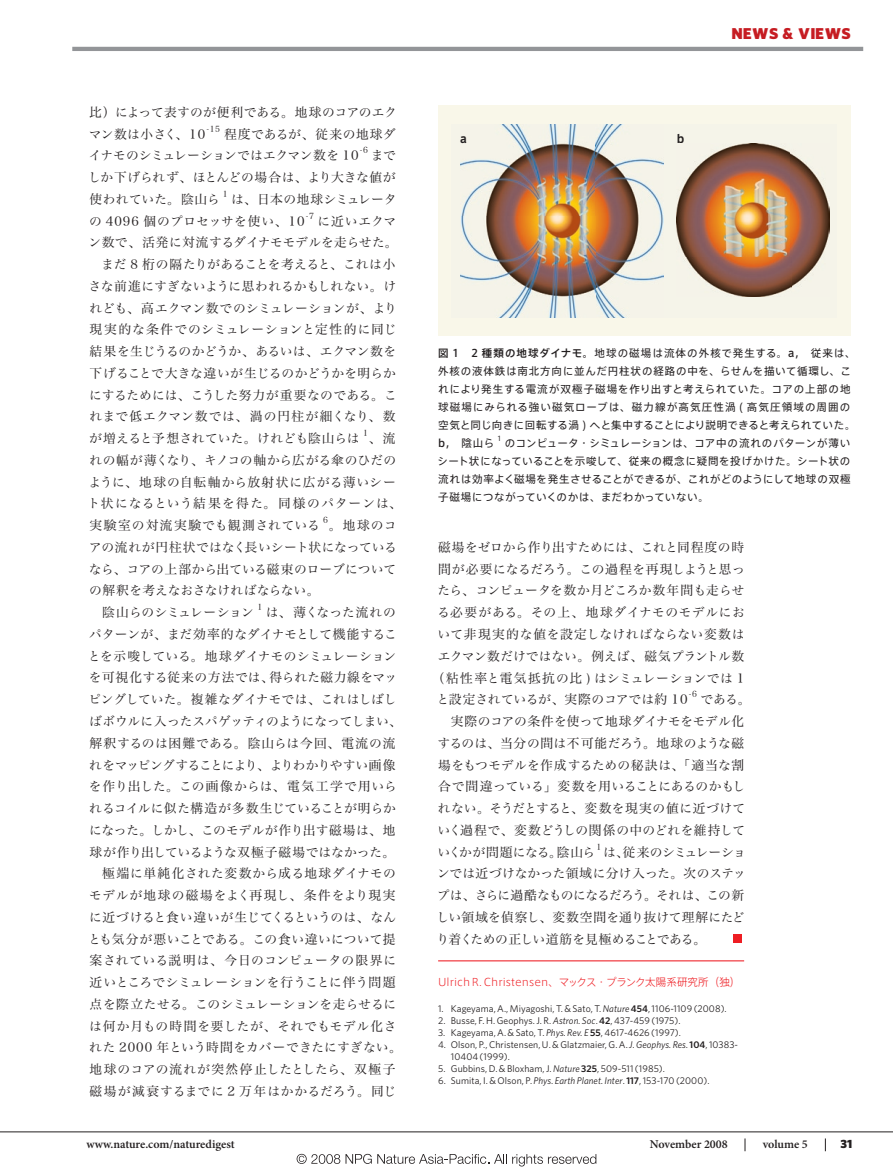
<style>
.page{position:relative;width:893px;height:1174px;background:#fff}
.page>*{position:absolute;margin:0;border:0;box-sizing:border-box;transform-origin:0 0}
.t1{font:900 15.75px "Whitney";letter-spacing:.04em;color:#c61c22}
.t2{font:12.75px/21.8px "Hira Min Pro W3";letter-spacing:.015em;color:#231f20}
.t3{font:12.75px/21.8px "Hira Min Pro W3";letter-spacing:.055em;color:#231f20}
.t4{font:12.75px "Hira Min Pro W3";letter-spacing:-.01em;color:#231f20}
.t5{font:12.75px "Hira Min Pro W3";letter-spacing:-.005em;color:#231f20}
.t6{font:12.75px "Hira Min Pro W3";letter-spacing:.05em;color:#231f20}
.t7{font:12.75px "Hira Min Pro W3";letter-spacing:-.015em;color:#231f20}
.t8{font:12.75px/21.8px "Hira Min Pro W3";letter-spacing:.035em;color:#231f20}
.t9{font:12.75px "Hira Min Pro W3";letter-spacing:-.02em;color:#231f20}
.t10{font:12.75px "Hira Min Pro W3";letter-spacing:.04em;color:#231f20}
.t11{font:12.75px "Hira Min Pro W3";letter-spacing:.07em;color:#231f20}
.t12{font:12.75px "Hira Min Pro W3";letter-spacing:-.05em;color:#231f20}
.t13{font:12.75px "Hira Min Pro W3";letter-spacing:.045em;color:#231f20}
.t14{font:12.75px "Hira Min Pro W3";letter-spacing:.065em;color:#231f20}
.t15{font:12.75px "Hira Min Pro W3";letter-spacing:.06em;color:#231f20}
.t16{font:12.75px "Hira Min Pro W3";letter-spacing:.08em;color:#231f20}
.t17{font:600 12px "Minion Pro";letter-spacing:-.005em;color:#231f20}
.t18{font:900 12px "Whitney";color:#231f20}
.t19{font:700 11.25px "Axis Std";color:#231f20}
.t20{font:10.5px/18px "Axis Std";letter-spacing:.065em;color:#231f20}
.t21{font:300 10.5px "Axis Std";letter-spacing:.01em;color:#ee1d23}
.t22{font:9.75px/12px "Whitney";letter-spacing:.005em;color:#231f20}
.t23{font:8.25px "Hira Min Pro W3";color:#231f20}
.t24{font:6.9px "Axis Std";color:#231f20}
.s1{font-weight:500}
.s2{font-style:italic}
.s3{font-weight:600}
</style>
<div class="page">
<hr style="left:0;top:1131px;width:893px;height:1px;background:#231f20">
<hr style="left:72px;top:47px;width:791px;height:4px;background:#939598">
<hr style="left:438px;top:960px;width:306px;height:1px;background:#ee1d23">
<div style="left:733px;top:934px;width:9px;height:9px;background:#ee1d23"></div>
<div style="left:438px;top:106px;width:412px;height:230px;background:#f9f7e9"></div>
<div style="left:452px;top:125px;width:385px;height:193px;background:#f5f4e9"></div>
<img style="left:460px;top:124px;width:203px;height:194px">
<img style="left:676px;top:143px;width:153px;height:153px">
<svg style="left:825px;top:1138px;width:1px;height:13px"></svg>
<svg style="left:745px;top:1138px;width:1px;height:13px"></svg>
<svg style="left:297px;top:1153px;width:43px;height:10px"></svg>
<svg style="left:346px;top:1153px;width:250px;height:13px"></svg>
<p class="t2" style="left:89px;top:100px;width:309px">比）によって表すのが便利である。地球のコアのエクマン数は小さく、10</p>
<p class="t23" style="left:206px;top:122px;width:15px">-15</p>
<p class="t2" style="left:89px;top:122px;width:308px;text-indent:135px">程度であるが、従来の地球ダイナモのシミュレーションではエクマン数を 10</p>
<p class="t23" style="left:360px;top:143px;width:10px">-6</p>
<p class="t2" style="left:88px;top:143px;width:309px;text-align:justify;text-indent:283px">までしか下げられず、ほとんどの場合は、より大きな値が使われていた。陰山ら</p>
<p class="t23" style="left:223px;top:187px;width:6px">1</p>
<p class="t8" style="left:89px;top:187px;width:309px;text-indent:142px">は、日本の地球シミュレータの 4096 個のプロセッサを使い、10</p>
<p class="t23" style="left:306px;top:209px;width:10px">-7</p>
<p class="t2" style="left:317px;top:209px;width:80px">に近いエクマ</p>
<p class="t2" style="left:89px;top:230px;width:311px">ン数で、活発に対流するダイナモモデルを走らせた。</p>
<p class="t7" style="left:101px;top:253px;width:296px">まだ 8 桁の隔たりがあることを考えると、これは小</p>
<p class="t2" style="left:89px;top:274px;width:309px">さな前進にすぎないように思われるかもしれない。け</p>
<p class="t4" style="left:89px;top:297px;width:309px">れども、高エクマン数でのシミュレーションが、より</p>
<p class="t11" style="left:90px;top:319px;width:309px">現実的な条件でのシミュレーションと定性的に同じ</p>
<p class="t9" style="left:90px;top:340px;width:308px">結果を生じうるのかどうか、あるいは、エクマン数を</p>
<p class="t2" style="left:90px;top:361px;width:308px">下げることで大きな違いが生じるのかどうかを明らか</p>
<p class="t2" style="left:89px;top:383px;width:309px">にするためには、こうした努力が重要なのである。こ</p>
<p class="t14" style="left:89px;top:406px;width:308px">れまで低エクマン数では、渦の円柱が細くなり、数</p>
<p class="t5" style="left:89px;top:427px;width:272px">が増えると予想されていた。けれども陰山らは</p>
<p class="t23" style="left:363px;top:426px;width:6px">1</p>
<p class="t3" style="left:88px;top:426px;width:316px;text-indent:281px">、流れの幅が薄くなり、キノコの軸から広がる傘のひだのように、地球の自転軸から放射状に広がる薄いシート状になるという結果を得た。同様のパターンは、実験室の対流実験でも観測されている</p>
<p class="t23" style="left:323px;top:513px;width:6px">6</p>
<p class="t2" style="left:329px;top:513px;width:69px">。地球のコ</p>
<p class="t2" style="left:89px;top:535px;width:310px">アの流れが円柱状ではなく長いシート状になっている</p>
<p class="t5" style="left:89px;top:558px;width:309px">なら、コアの上部から出ている磁束のローブについて</p>
<p class="t2" style="left:89px;top:578px;width:232px">の解釈を考えなおさなければならない。</p>
<p class="t7" style="left:102px;top:601px;width:153px">陰山らのシミュレーション</p>
<p class="t23" style="left:257px;top:600px;width:6px">1</p>
<p class="t2" style="left:266px;top:600px;width:132px">は、薄くなった流れの</p>
<p class="t2" style="left:89px;top:622px;width:309px">パターンが、まだ効率的なダイナモとして機能するこ</p>
<p class="t2" style="left:88px;top:644px;width:310px">とを示唆している。地球ダイナモのシミュレーション</p>
<p class="t8" style="left:89px;top:665px;width:310px">を可視化する従来の方法では、得られた磁力線をマッ</p>
<p class="t4" style="left:88px;top:688px;width:310px">ピングしていた。複雑なダイナモでは、これはしばし</p>
<p class="t7" style="left:89px;top:710px;width:314px">ばボウルに入ったスパゲッティのようになってしまい、</p>
<p class="t15" style="left:90px;top:732px;width:308px">解釈するのは困難である。陰山らは今回、電流の流</p>
<p class="t12" style="left:89px;top:754px;width:308px">れをマッピングすることにより、よりわかりやすい画像</p>
<p class="t6" style="left:89px;top:775px;width:309px">を作り出した。この画像からは、電気工学で用いら</p>
<p class="t2" style="left:89px;top:796px;width:308px">れるコイルに似た構造が多数生じていることが明らか</p>
<p class="t9" style="left:89px;top:819px;width:308px">になった。しかし、このモデルが作り出す磁場は、地</p>
<p class="t5" style="left:90px;top:841px;width:307px">球が作り出しているような双極子磁場ではなかった。</p>
<p class="t6" style="left:102px;top:862px;width:295px">極端に単純化された変数から成る地球ダイナモの</p>
<p class="t11" style="left:89px;top:884px;width:308px">モデルが地球の磁場をよく再現し、条件をより現実</p>
<p class="t2" style="left:89px;top:905px;width:309px">に近づけると食い違いが生じてくるというのは、なん</p>
<p class="t2" style="left:88px;top:926px;width:309px">とも気分が悪いことである。この食い違いについて提</p>
<p class="t10" style="left:90px;top:949px;width:308px">案されている説明は、今日のコンピュータの限界に</p>
<p class="t2" style="left:90px;top:970px;width:308px">近いところでシミュレーションを行うことに伴う問題</p>
<p class="t2" style="left:90px;top:992px;width:308px">点を際立たせる。このシミュレーションを走らせるに</p>
<p class="t3" style="left:89px;top:1013px;width:309px">は何か月もの時間を要したが、それでもモデル化さ</p>
<p class="t2" style="left:89px;top:1035px;width:314px">れた 2000 年という時間をカバーできたにすぎない。</p>
<p class="t16" style="left:90px;top:1058px;width:307px">地球のコアの流れが突然停止したとしたら、双極子</p>
<p class="t6" style="left:90px;top:1080px;width:309px">磁場が減衰するまでに 2 万年はかかるだろう。同じ</p>
<p class="t19" style="left:460px;top:130px;width:11px">a<sup>a</sup></p>
<p class="t19" style="left:677px;top:130px;width:9px">b</p>
<p class="t1" style="left:731px;top:24px;width:121px">NEWS &amp; VIEWS</p>
<p class="t20" style="left:438px;top:343px;width:419px"><span class="s1">図 1　2 種類の地球ダイナモ。</span>地球の磁場は流体の外核で発生する。<span class="s1">a,</span>　従来は、外核の液体鉄は南北方向に並んだ円柱状の経路の中を、らせんを描いて循環し、これにより発生する電流が双極子磁場を作り出すと考えられていた。コアの上部の地球磁場にみられる強い磁気ローブは、磁力線が高気圧性渦 ( 高気圧領域の周囲の空気と同じ向きに回転する渦 ) へと集中することにより説明できると考えられていた。<span class="s1">b,</span>　陰山ら</p>
<p class="t24" style="left:497px;top:433px;width:6px">1</p>
<p class="t20" style="left:437px;top:433px;width:415px;text-align:justify;text-indent:67px">のコンピュータ・シミュレーションは、コア中の流れのパターンが薄いシート状になっていることを示唆して、従来の概念に疑問を投げかけた。シート状の流れは効率よく磁場を発生させることができるが、これがどのようにして地球の双極子磁場につながっていくのかは、まだわかっていない。</p>
<p class="t4" style="left:438px;top:536px;width:307px">磁場をゼロから作り出すためには、これと同程度の時</p>
<p class="t4" style="left:438px;top:558px;width:308px">間が必要になるだろう。この過程を再現しようと思っ</p>
<p class="t2" style="left:438px;top:578px;width:308px">たら、コンピュータを数か月どころか数年間も走らせ</p>
<p class="t6" style="left:437px;top:601px;width:309px">る必要がある。その上、地球ダイナモのモデルにお</p>
<p class="t3" style="left:437px;top:622px;width:309px">いて非現実的な値を設定しなければならない変数は</p>
<p class="t5" style="left:438px;top:645px;width:308px">エクマン数だけではない。例えば、磁気プラントル数</p>
<p class="t13" style="left:432px;top:667px;width:314px">（粘性率と電気抵抗の比 ) はシミュレーションでは 1</p>
<p class="t5" style="left:437px;top:688px;width:253px">と設定されているが、実際のコアでは約 10</p>
<p class="t23" style="left:689px;top:687px;width:10px">-6</p>
<p class="t2" style="left:700px;top:687px;width:52px">である。</p>
<p class="t2" style="left:451px;top:709px;width:295px">実際のコアの条件を使って地球ダイナモをモデル化</p>
<p class="t10" style="left:437px;top:732px;width:308px">するのは、当分の間は不可能だろう。地球のような磁</p>
<p class="t2" style="left:438px;top:752px;width:308px">場をもつモデルを作成するための秘訣は、「適当な割</p>
<p class="t4" style="left:438px;top:775px;width:309px">合で間違っている」変数を用いることにあるのかもし</p>
<p class="t2" style="left:438px;top:796px;width:309px">れない。そうだとすると、変数を現実の値に近づけて</p>
<p class="t2" style="left:437px;top:818px;width:309px">いく過程で、変数どうしの関係の中のどれを維持して</p>
<p class="t4" style="left:437px;top:841px;width:159px">いくかが問題になる。陰山ら</p>
<p class="t23" style="left:597px;top:839px;width:6px">1</p>
<p class="t2" style="left:436px;top:839px;width:311px;text-indent:167px">は、従来のシミュレーションでは近づけなかった領域に分け入った。次のステップは、さらに過酷なものになるだろう。それは、この新しい領域を偵察し、変数空間を通り抜けて理解にたどり着くための正しい道筋を見極めることである。</p>
<p class="t21" style="left:438px;top:974px;width:304px">Ulrich R. Christensen、マックス・プランク太陽系研究所（独）</p>
<p class="t22" style="left:438px;top:1002px;width:290px">1. Kageyama, A., Miyagoshi, T. &amp; Sato, T. <span class="s2">Nature</span> <span class="s3">454</span>, 1106-1109 (2008).</p>
<p class="t22" style="left:438px;top:1014px;width:244px">2. Busse, F. H. Geophys. J. R. <span class="s2">Astron. Soc</span>. <span class="s3">42</span>, 437-459 (1975).</p>
<p class="t22" style="left:438px;top:1026px;width:244px">3. Kageyama, A. &amp; Sato, T. <span class="s2">Phys. Rev. E</span> <span class="s3">55</span>, 4617-4626 (1997).</p>
<p class="t22" style="left:451px;top:1038px;width:289px;text-indent:-13px">4. Olson, P., Christensen, U. &amp; Glatzmaier, G. A. <span class="s2">J. Geophys. Res.</span><span class="s3">104</span>, 10383-<br>10404 (1999).</p>
<p class="t22" style="left:438px;top:1062px;width:228px">5. Gubbins, D. &amp; Bloxham, J. <span class="s2">Nature</span> <span class="s3">325</span>, 509-511 (1985).</p>
<p class="t22" style="left:438px;top:1074px;width:273px">6. Sumita, I. &amp; Olson, P. <span class="s2">Phys. Earth Planet. Inter</span>. <span class="s3">117</span>, 153-170 (2000).</p>
<p class="t17" style="left:86px;top:1136px;width:150px">www.nature.com/naturedigest</p>
<p class="t17" style="left:650px;top:1136px;width:79px">November 2008</p>
<p class="t17" style="left:763px;top:1136px;width:47px">volume 5</p>
<p class="t18" style="left:841px;top:1136px;width:13px">31</p>
</div>
